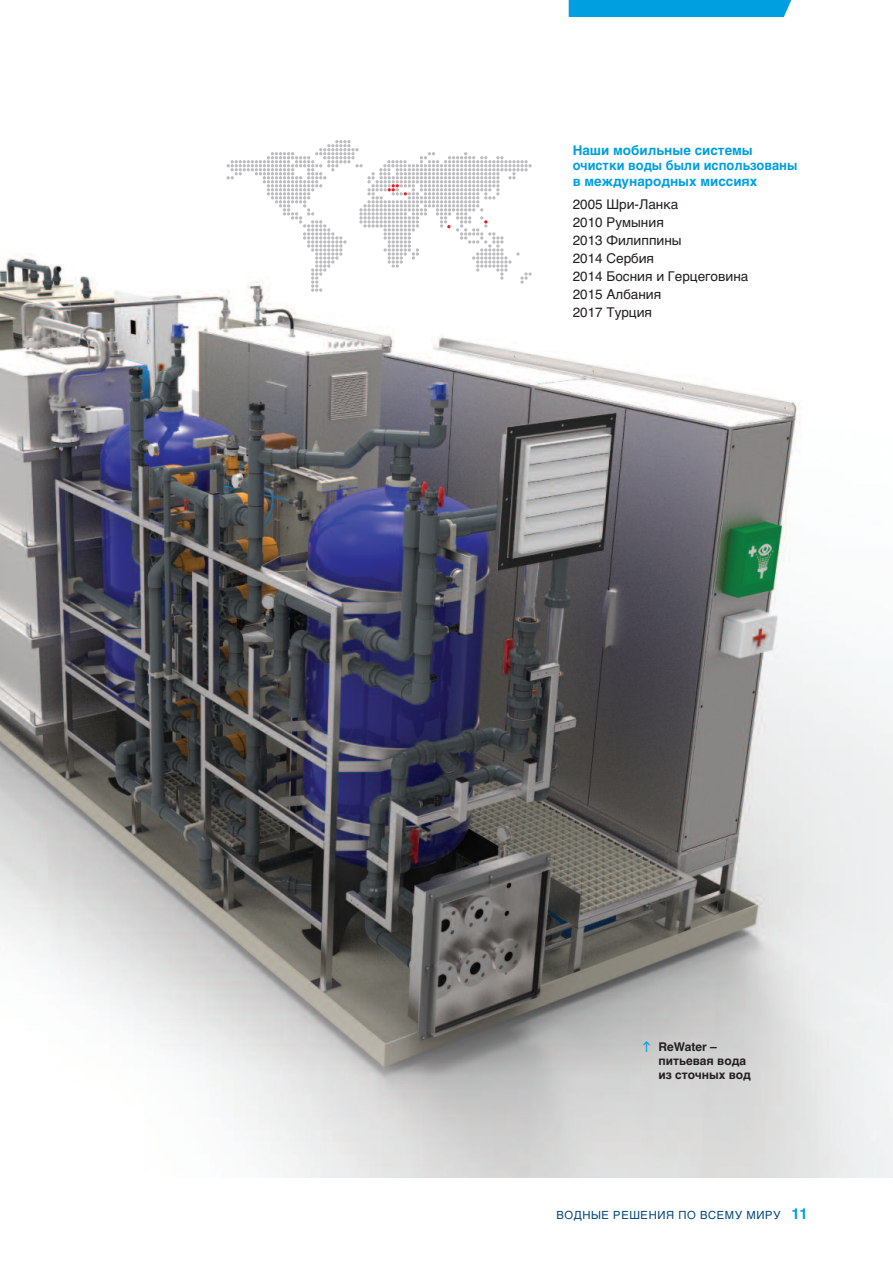
<style>
.page{position:relative;width:893px;height:1263px;background:#fff}
.page>*{position:absolute;margin:0;border:0;box-sizing:border-box;transform-origin:0 0}
.t1{font:13.5px/18px "Helvetica";color:#231f20}
.t2{font:700 13.5px/15.8px "Helvetica";color:#009fdf}
.t3{font:700 12px/14.4px "Helvetica";color:#231f20}
.t4{font:11.25px "Helvetica";letter-spacing:.05em;color:#00467c}
.s1{font-weight:700;font-size:15px;color:#009fdf}
</style>
<div class="page">
<img style="left:0;top:254px;width:893px;height:924px">
<svg style="left:227px;top:140px;width:305px;height:152px"></svg>
<div style="left:569px;top:0;width:223px;height:17px;background:#009fdf"></div>
<svg style="left:644px;top:1041px;width:6px;height:11px"></svg>
<p class="t2" style="left:573px;top:142px;width:226px">Наши мобильные системы очистки воды были использованы в международных миссиях</p>
<p class="t1" style="left:573px;top:195px;width:177px">2005 Шри-Ланка<br>2010 Румыния<br>2013 Филиппины<br>2014 Сербия<br>2014 Босния и Герцеговина<br>2015 Албания<br>2017 Турция</p>
<p class="t3" style="left:658px;top:1039px;width:94px">ReWater – питьевая вода из сточных вод</p>
<p class="t4" style="left:557px;top:1208px;width:253px">ВОДНЫЕ РЕШЕНИЯ ПО ВСЕМУ МИРУ <span class="s1">11</span></p>
</div>
